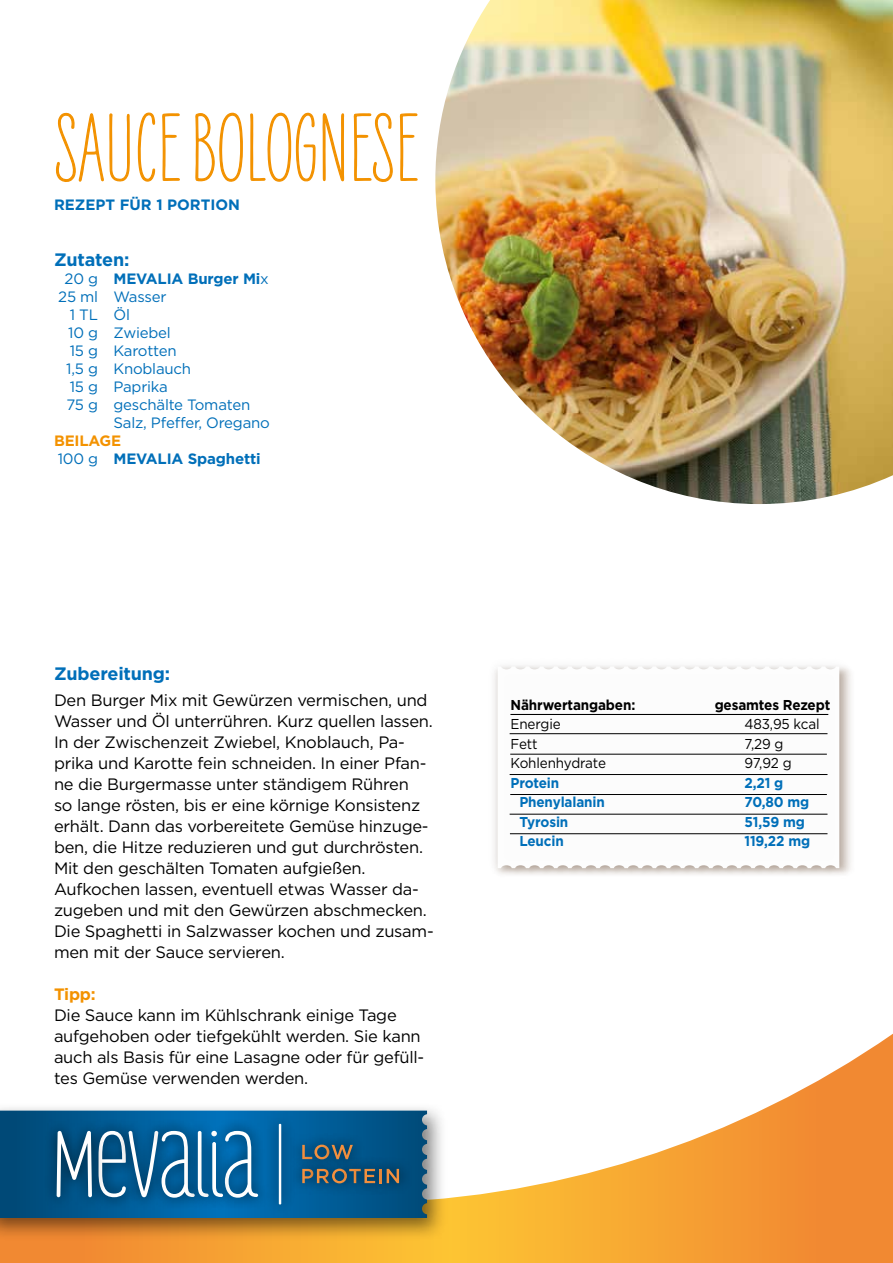
<style>
.page{position:relative;width:893px;height:1263px;background:#fff}
.page>*{position:absolute;margin:0;border:0;box-sizing:border-box;transform-origin:0 0}
.t1{font:97.5px "Liebe Erika";color:#f39200}
.t2{font:700 18px "Gotham";letter-spacing:-.01em;color:#006fb9}
.t3{font:16.5px/21px "Gotham";letter-spacing:-.015em;color:#000}
.t4{font:700 16.5px "Gotham";color:#f39200}
.t5{font:15px "Gotham";letter-spacing:-.015em;color:#006fb9}
.t6{font:700 15px/18px "Gotham";letter-spacing:-.01em;color:#006fb9}
.t7{font:700 14.25px "Gotham";letter-spacing:-.01em;color:#006fb9;scale:.94 1}
.t8{font:14.25px "Gotham";letter-spacing:-.01em;color:#000;scale:.94 1}
.t9{font:700 14.25px "Gotham";letter-spacing:-.01em;color:#000;scale:.94 1}
.s1{font-weight:400}
.s2{color:#f39200}
</style>
<div class="page">
<svg style="left:0;top:1034px;width:893px;height:229px"></svg>
<div style="left:0;top:1102px;width:449px;height:139px;background:#000;opacity:.5"></div>
<svg style="left:0;top:1110px;width:427px;height:108px;background:#06588c"></svg>
<div style="left:266px;top:1112px;width:29px;height:104px;background:#000;opacity:.75"></div>
<hr style="left:279px;top:1124px;width:2px;height:80px;background:#fff">
<div style="left:289px;top:1133px;width:35px;height:39px;background:#005e9b"></div>
<div style="left:302px;top:1132px;width:40px;height:40px;background:#005d99"></div>
<div style="left:320px;top:1132px;width:45px;height:39px;background:#00568c"></div>
<svg style="left:302px;top:1144px;width:51px;height:12px"></svg>
<div style="left:289px;top:1156px;width:37px;height:39px;background:#000;opacity:.75"></div>
<div style="left:304px;top:1156px;width:37px;height:39px;background:#000;opacity:.75"></div>
<div style="left:319px;top:1156px;width:40px;height:40px;background:#000;opacity:.75"></div>
<div style="left:337px;top:1156px;width:36px;height:39px;background:#000;opacity:.75"></div>
<div style="left:351px;top:1156px;width:36px;height:40px;background:#005184"></div>
<svg style="left:302px;top:1168px;width:64px;height:15px"></svg>
<div style="left:366px;top:1157px;width:29px;height:38px;background:#000;opacity:.75"></div>
<div style="left:373px;top:1157px;width:39px;height:38px;background:#000;opacity:.75"></div>
<svg style="left:387px;top:1169px;width:12px;height:14px"></svg>
<div style="left:85px;top:1118px;width:54px;height:92px;background:#000;opacity:.75"></div>
<div style="left:43px;top:1119px;width:62px;height:90px;background:#000;opacity:.75"></div>
<svg style="left:57px;top:1131px;width:35px;height:66px"></svg>
<div style="left:116px;top:1119px;width:55px;height:90px;background:#000;opacity:.75"></div>
<div style="left:149px;top:1118px;width:58px;height:92px;background:#000;opacity:.75"></div>
<div style="left:212px;top:1118px;width:58px;height:92px;background:#000;opacity:.75"></div>
<div style="left:185px;top:1119px;width:36px;height:90px;background:#000;opacity:.75"></div>
<div style="left:199px;top:1130px;width:36px;height:80px;background:#000;opacity:.75"></div>
<svg style="left:99px;top:1131px;width:159px;height:67px"></svg>
<img style="left:435px;top:0;width:458px;height:504px">
<svg style="left:56px;top:112px;width:74px;height:70px"></svg>
<svg style="left:138px;top:112px;width:18px;height:70px"></svg>
<svg style="left:162px;top:113px;width:18px;height:68px"></svg>
<svg style="left:195px;top:112px;width:48px;height:70px"></svg>
<svg style="left:250px;top:112px;width:95px;height:70px"></svg>
<svg style="left:353px;top:112px;width:40px;height:70px"></svg>
<svg style="left:399px;top:113px;width:19px;height:68px"></svg>
<img style="left:494px;top:665px;width:357px;height:210px">
<svg style="left:498px;top:666px;width:341px;height:202px"></svg>
<hr style="left:510px;top:714px;width:318px;height:1px;background:#000">
<hr style="left:510px;top:733px;width:317px;height:1px;background:#000">
<hr style="left:510px;top:774px;width:317px;height:1px;background:#000">
<hr style="left:510px;top:814px;width:317px;height:1px;background:#000">
<hr style="left:510px;top:833px;width:317px;height:1px;background:#000">
<hr style="left:510px;top:754px;width:317px;height:1px;background:#000">
<hr style="left:510px;top:794px;width:317px;height:1px;background:#000">
<h1 class="t1" style="left:54px;top:93px;width:365px">SAUCE BOLOGNESE</h1>
<p class="t6" style="left:54px;top:196px;width:188px">REZEPT FÜR 1 PORTION</p>
<p class="t2" style="left:54px;top:248px;width:77px">Zutaten:</p>
<p class="t6" style="left:65px;top:270px;width:206px"><span class="s1">20 g</span> MEVALIA Burger Mi<span class="s1">x</span></p>
<p class="t5" style="left:58px;top:287px;width:110px">25 ml Wasser</p>
<p class="t5" style="left:70px;top:305px;width:62px">1 TL Öl</p>
<p class="t5" style="left:68px;top:323px;width:104px">10 g Zwiebel</p>
<p class="t5" style="left:70px;top:341px;width:108px">15 g Karotten</p>
<p class="t5" style="left:66px;top:359px;width:126px">1,5 g Knoblauch</p>
<p class="t5" style="left:70px;top:377px;width:100px">15 g Paprika</p>
<p class="t5" style="left:67px;top:395px;width:185px">75 g geschälte Tomaten</p>
<p class="t5" style="left:114px;top:413px;width:158px">Salz, Pfeffer, Oregano</p>
<p class="t6" style="left:54px;top:432px;width:208px"><span class="s2">BEILAGE<br></span><span class="s1">100 g</span> MEVALIA Spaghetti</p>
<p class="t2" style="left:54px;top:662px;width:118px">Zubereitung:</p>
<p class="t3" style="left:54px;top:689px;width:381px">Den Burger Mix mit Gewürzen vermischen, und Wasser und Öl unterrühren. Kurz quellen lassen.<br>In der Zwischenzeit Zwiebel, Knoblauch, Pa&shy;prika und Karotte fein schneiden. In einer Pfan&shy;ne die Burgermasse unter ständigem Rühren<br>so lange rösten, bis er eine körnige Konsistenz erhält. Dann das vorbereitete Gemüse hinzuge&shy;ben, die Hitze reduzieren und gut durchrösten.<br>Mit den geschälten Tomaten aufgießen.<br>Aufkochen lassen, eventuell etwas Wasser da&shy;zugeben und mit den Gewürzen abschmecken.<br>Die Spaghetti in Salzwasser kochen und zusam&shy;men mit der Sauce servieren.</p>
<p class="t4" style="left:54px;top:983px;width:43px">Tipp:</p>
<p class="t3" style="left:54px;top:1004px;width:372px">Die Sauce kann im Kühlschrank einige Tage aufgehoben oder tiefgekühlt werden. Sie kann auch als Basis für eine Lasagne oder für gefüll&shy;tes Gemüse verwenden werden.</p>
<p class="t9" style="left:511px;top:695px;width:134px">Nährwertangaben:</p>
<p class="t9" style="left:715px;top:695px;width:125px">gesamtes Rezept</p>
<p class="t8" style="left:511px;top:715px;width:55px">Energie</p>
<p class="t8" style="left:744px;top:715px;width:81px">483,95 kcal</p>
<p class="t8" style="left:511px;top:735px;width:30px">Fett</p>
<p class="t8" style="left:744px;top:735px;width:43px">7,29 g</p>
<p class="t8" style="left:511px;top:754px;width:103px">Kohlenhydrate</p>
<p class="t8" style="left:744px;top:754px;width:52px">97,92 g</p>
<p class="t7" style="left:511px;top:773px;width:53px">Protein</p>
<p class="t7" style="left:744px;top:773px;width:43px">2,21 g</p>
<p class="t7" style="left:519px;top:793px;width:93px">Phenylalanin</p>
<p class="t7" style="left:744px;top:793px;width:71px">70,80 mg</p>
<p class="t7" style="left:519px;top:812px;width:54px">Tyrosin</p>
<p class="t7" style="left:744px;top:812px;width:66px">51,59 mg</p>
<p class="t7" style="left:519px;top:832px;width:49px">Leucin</p>
<p class="t7" style="left:744px;top:832px;width:71px">119,22 mg</p>
</div>
